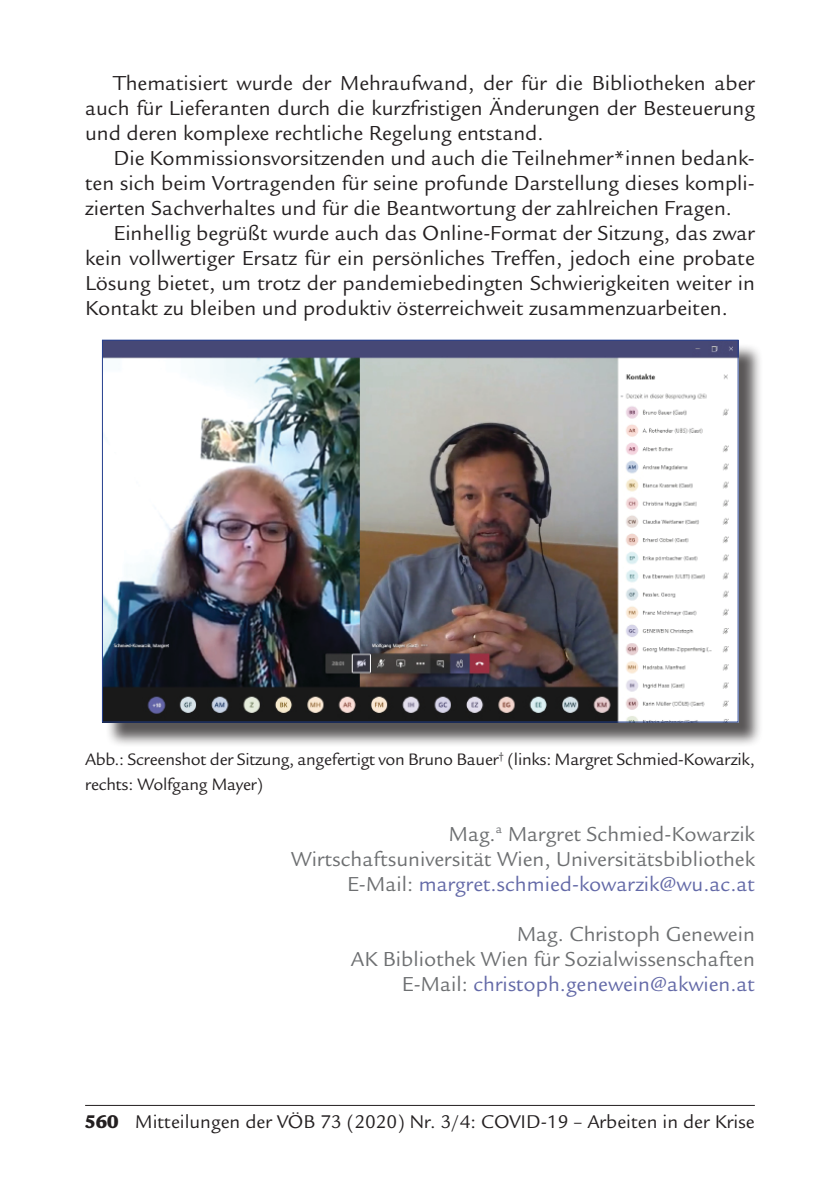
<style>
.page{position:relative;width:840px;height:1191px;background:#fff}
.page>*{position:absolute;margin:0;border:0;box-sizing:border-box;transform-origin:0 0}
.Absatz_eingerückt{font:22px/25px "Legacy Sans";color:#231f20;text-align:justify}
.Absatz_nicht_eingerü{font:22px "Legacy Sans";color:#6d6f71}
.Absatz_nicht_eingerü-2{font:22px "Legacy Sans";color:#6369a7}
.t1{font:20px "Legacy Sans";color:#231f20}
.Absatz_nicht_eingerü-3{font:18px/25px "Legacy Sans";letter-spacing:-.015em;color:#231f20}
.s1{color:#6d6f71}
.s2{font-weight:900}
</style>
<div class="page">
<hr style="left:85px;top:1105px;width:669px;height:1px;background:#231f20">
<div style="left:105px;top:343px;width:657px;height:404px;background:#231f20;opacity:.75"></div>
<img style="left:104px;top:342px;width:632px;height:378px">
<p class="Absatz_eingerückt" style="left:85px;top:71px;width:671px;text-indent:28px">Thematisiert wurde der Mehraufwand, der für die Bibliotheken aber auch für Lieferanten durch die kurzfristigen Änderungen der Besteuerung und deren komplexe rechtliche Regelung entstand.</p>
<p class="Absatz_eingerückt" style="left:85px;top:146px;width:670px;text-indent:28px">Die Kommissionsvorsitzenden und auch die Teilnehmer*innen bedank&shy;ten sich beim Vortragenden für seine profunde Darstellung dieses kompli&shy;zierten Sachverhaltes und für die Beantwortung der zahlreichen Fragen.</p>
<p class="Absatz_eingerückt" style="left:85px;top:221px;width:671px;text-indent:28px">Einhellig begrüßt wurde auch das Online-Format der Sitzung, das zwar kein vollwertiger Ersatz für ein persönliches Treffen, jedoch eine probate Lösung bietet, um trotz der pandemiebedingten Schwierigkeiten weiter in Kontakt zu bleiben und produktiv österreichweit zusammenzuarbeiten.</p>
<p class="Absatz_nicht_eingerü-3" style="left:85px;top:747px;width:670px">Abb.: Screenshot der Sitzung, angefertigt von Bruno Bauer<sup>†</sup> (links: Margret Schmied-Kowarzik, rechts: Wolfgang Mayer)</p>
<p class="Absatz_nicht_eingerü" style="left:448px;top:821px;width:308px">Mag.<sup>a</sup> Margret Schmied-Kowarzik</p>
<p class="Absatz_nicht_eingerü" style="left:291px;top:846px;width:465px">Wirtschaftsuniversität Wien, Universitätsbibliothek</p>
<p class="Absatz_nicht_eingerü-2" style="left:347px;top:871px;width:409px"><span class="s1">E-Mail:</span> margret.schmied-kowarzik@wu.ac.at</p>
<p class="Absatz_nicht_eingerü" style="left:516px;top:921px;width:239px">Mag. Christoph Genewein</p>
<p class="Absatz_nicht_eingerü" style="left:350px;top:946px;width:405px">AK Bibliothek Wien für Sozialwissenschaften</p>
<p class="Absatz_nicht_eingerü-2" style="left:401px;top:971px;width:354px"><span class="s1">E-Mail:</span> christoph.genewein@akwien.at</p>
<p class="t1" style="left:84px;top:1110px;width:671px"><span class="s2">560</span> Mitteilungen der VÖB 73 (2020) Nr. 3/4: COVID-19 – Arbeiten in der Krise</p>
</div>
